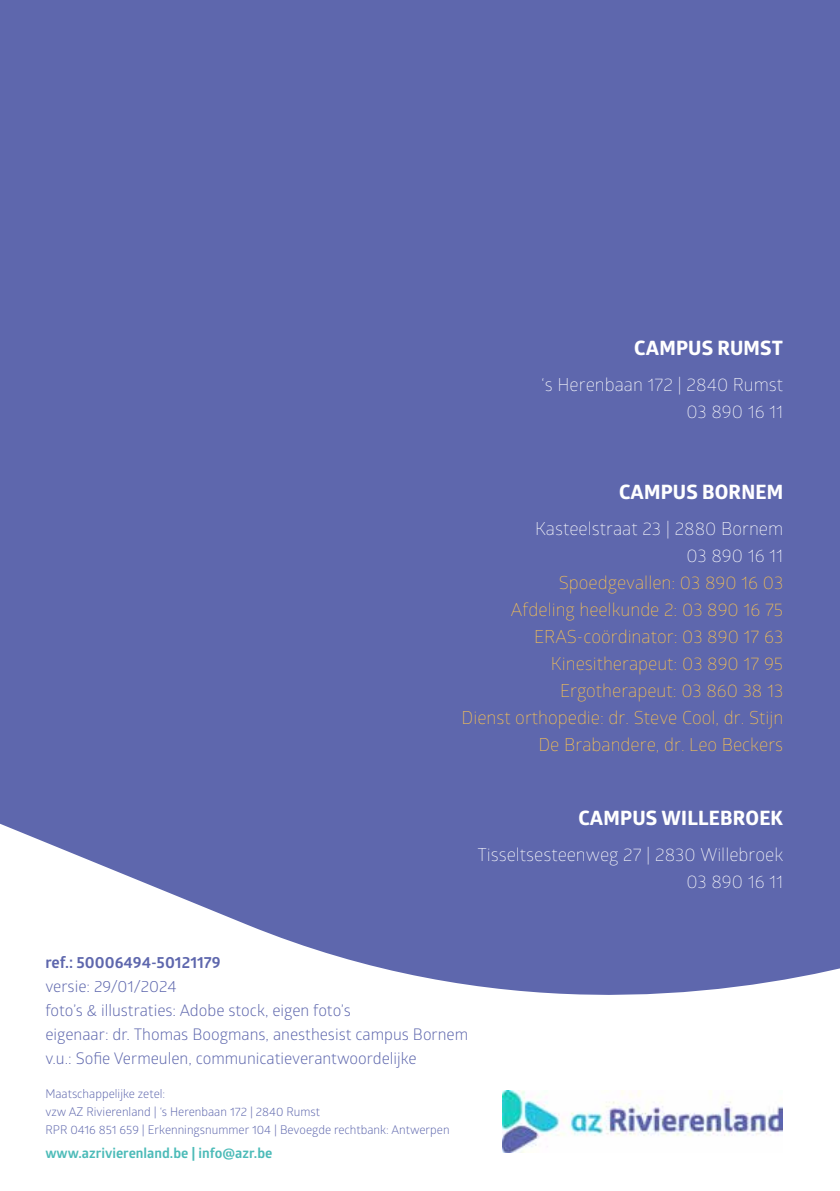
<style>
.page{position:relative;width:840px;height:1191px;background:#fff}
.page>*{position:absolute;margin:0;border:0;box-sizing:border-box;transform-origin:0 0}
.t1{font:700 19.8px "Globerx";letter-spacing:.01em;color:#fff}
.t2{font:300 18px/27px "Glober";color:#fcc44f;text-align:right}
.t3{font:300 18px/27px "Glober";color:#fff;text-align:right}
.t4{font:16px/24px "Glober";color:#5e67ad}
.t5{font:700 16px "Glober";color:#5e67ad}
.t6{font:700 14px "Glober";color:#4cbbb8}
.t7{font:12px/18px "Glober";color:#5e67ad}
</style>
<div class="page">
<div style="left:0;top:0;width:839px;height:1191px;background:#5e67ad"></div>
<svg style="left:0;top:823px;width:839px;height:368px;fill:#fff"></svg>
<img style="left:502px;top:1090px;width:280px;height:62px">
<p class="t1" style="left:634px;top:334px;width:150px">CAMPUS RUMST</p>
<p class="t3" style="left:541px;top:370px;width:243px">‘s Herenbaan 172 | 2840 Rumst<br>03 890 16 11</p>
<p class="t1" style="left:618px;top:478px;width:165px">CAMPUS BORNEM</p>
<p class="t3" style="left:534px;top:514px;width:249px">Kasteelstraat 23 | 2880 Bornem<br>03 890 16 11</p>
<p class="t2" style="left:461px;top:568px;width:323px">Spoedgevallen: 03 890 16 03<br>Afdeling heelkunde 2: 03 890 16 75<br>ERAS-coördinator: 03 890 17 63<br>Kinesitherapeut: 03 890 17 95<br>Ergotherapeut: 03 860 38 13<br>Dienst orthopedie: dr. Steve Cool, dr. Stijn<br>De Brabandere, dr. Leo Beckers</p>
<p class="t1" style="left:578px;top:804px;width:206px">CAMPUS WILLEBROEK</p>
<p class="t3" style="left:477px;top:840px;width:307px">Tisseltsesteenweg 27 | 2830 Willebroek<br>03 890 16 11</p>
<p class="t5" style="left:45px;top:951px;width:177px">ref.: 50006494-50121179</p>
<p class="t4" style="left:45px;top:973px;width:424px">versie: 29/01/2024<br>foto’s &amp; illustraties: Adobe stock, eigen foto’s<br>eigenaar: dr. Thomas Boogmans, anesthesist campus Bornem v.u.: Sofie Vermeulen, communicatieverantwoordelijke</p>
<p class="t7" style="left:45px;top:1084px;width:405px">Maatschappelijke zetel:<br>vzw AZ Rivierenland | ‘s Herenbaan 172 | 2840 Rumst<br>RPR 0416 851 659 | Erkenningsnummer 104 | Bevoegde rechtbank: Antwerpen</p>
<p class="t6" style="left:45px;top:1143px;width:228px">www.azrivierenland.be | info@azr.be</p>
</div>
